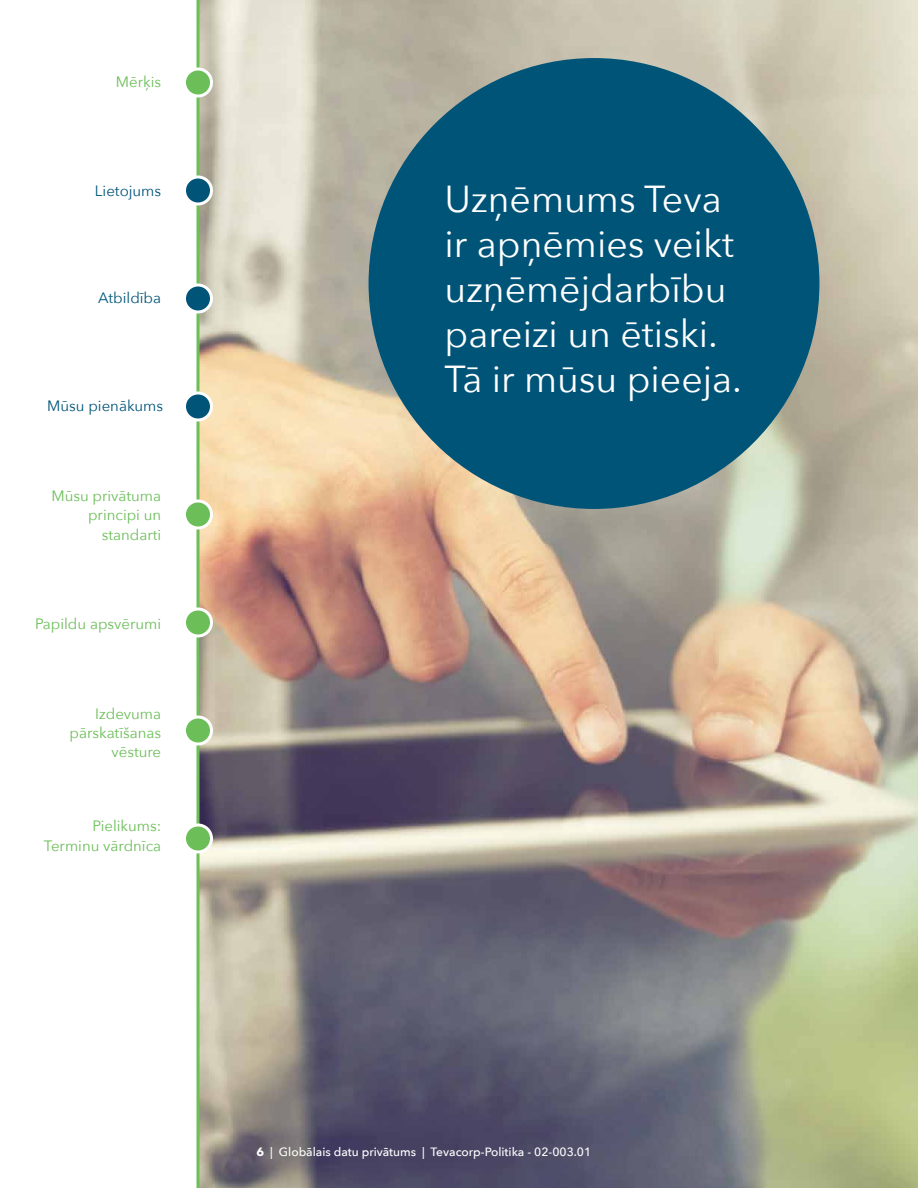
<style>
.page{position:relative;width:918px;height:1188px;background:#fff}
.page>*{position:absolute;margin:0;border:0;box-sizing:border-box;transform-origin:0 0}
.t1{font:37.5px/45px "Avenir Next";color:#fff}
.t2{font:15px/19.5px "Avenir Next";color:#6cbe59;text-align:right}
.t3{font:15px "Avenir Next";color:#005478}
.t4{font:500 12px "Avenir Next";color:#fff}
.s1{font-weight:700}
</style>
<div class="page">
<img style="left:200px;top:0;width:718px;height:1188px">
<div style="left:369px;top:58px;width:450px;height:451px;background:#005478;border-radius:50%"></div>
<svg style="left:196px;top:0;width:4px;height:1188px;background:#88c476"></svg>
<div style="left:184px;top:69px;width:28px;height:27px;background:#6cbe59;border-radius:50%"></div>
<div style="left:183px;top:68px;width:30px;height:30px;border:3px solid #fff;border-radius:50%"></div>
<div style="left:184px;top:177px;width:28px;height:27px;background:#005478;border-radius:50%"></div>
<div style="left:183px;top:176px;width:30px;height:30px;border:3px solid #fff;border-radius:50%"></div>
<div style="left:184px;top:285px;width:28px;height:27px;background:#005478;border-radius:50%"></div>
<div style="left:183px;top:284px;width:30px;height:30px;border:3px solid #fff;border-radius:50%"></div>
<div style="left:184px;top:393px;width:28px;height:27px;background:#005478;border-radius:50%"></div>
<div style="left:183px;top:392px;width:30px;height:30px;border:3px solid #fff;border-radius:50%"></div>
<div style="left:184px;top:501px;width:28px;height:27px;background:#6cbe59;border-radius:50%"></div>
<div style="left:183px;top:500px;width:30px;height:30px;border:3px solid #fff;border-radius:50%"></div>
<div style="left:184px;top:609px;width:28px;height:27px;background:#6cbe59;border-radius:50%"></div>
<div style="left:183px;top:608px;width:30px;height:30px;border:3px solid #fff;border-radius:50%"></div>
<div style="left:184px;top:717px;width:28px;height:27px;background:#6cbe59;border-radius:50%"></div>
<div style="left:183px;top:716px;width:30px;height:30px;border:3px solid #fff;border-radius:50%"></div>
<div style="left:184px;top:825px;width:28px;height:27px;background:#6cbe59;border-radius:50%"></div>
<div style="left:183px;top:824px;width:30px;height:30px;border:3px solid #fff;border-radius:50%"></div>
<p class="t2" style="left:116px;top:71px;width:47px">Mērķis</p>
<p class="t3" style="left:95px;top:178px;width:68px">Lietojums</p>
<p class="t3" style="left:98px;top:285px;width:65px">Atbildība</p>
<p class="t3" style="left:47px;top:393px;width:117px">Mūsu pienākums</p>
<p class="t2" style="left:52px;top:485px;width:111px">Mūsu privātuma principi un standarti</p>
<p class="t2" style="left:35px;top:613px;width:128px">Papildu apsvērumi</p>
<p class="t2" style="left:70px;top:703px;width:93px">Izdevuma pārskatīšanas vēsture</p>
<p class="t2" style="left:44px;top:816px;width:119px">Pielikums:<br>Terminu vārdnīca</p>
<h1 class="t1" style="left:445px;top:175px;width:299px">Uzņēmums Teva ir apņēmies veikt uzņēmējdarbību pareizi un ētiski.<br>Tā ir mūsu pieeja.</h1>
<p class="t4" style="left:256px;top:1141px;width:336px"><span class="s1">6</span> | Globālais datu privātums | Tevacorp-Politika - 02-003.01</p>
</div>
